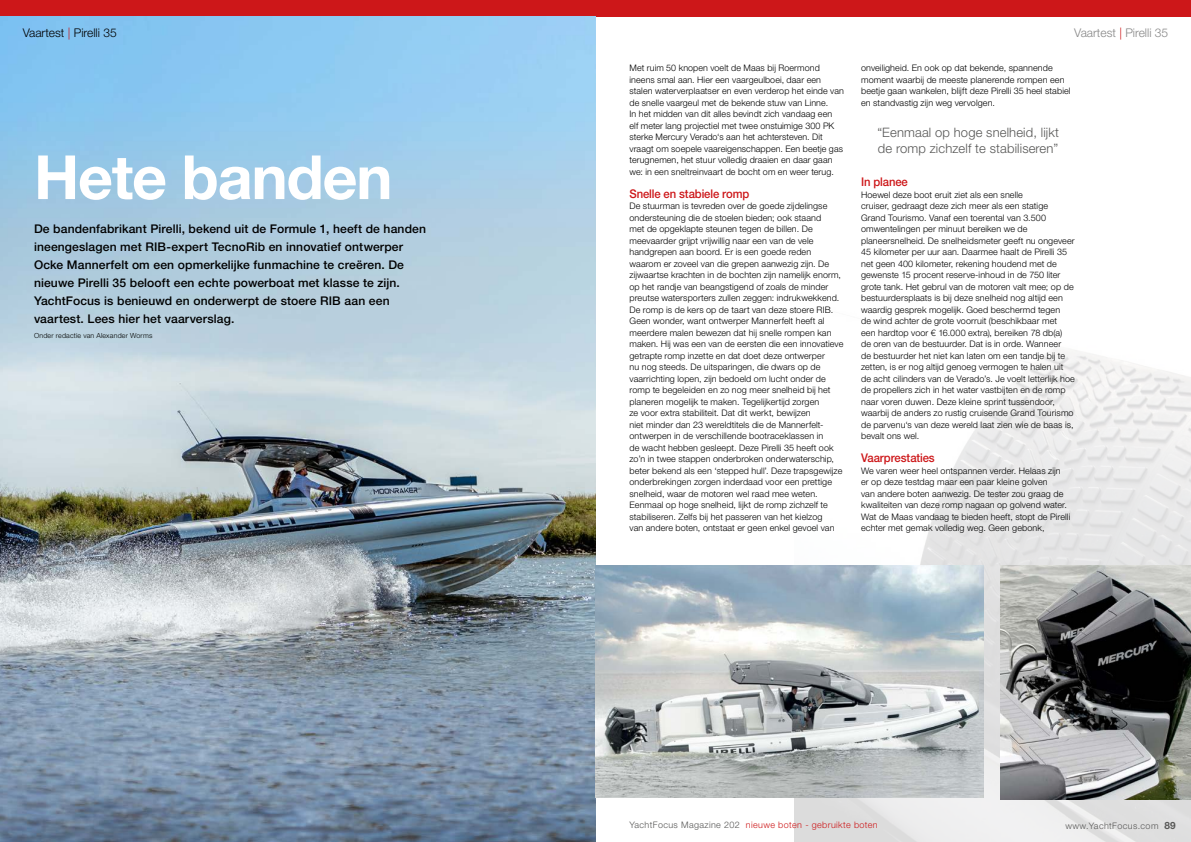
<style>
.page{position:relative;width:1191px;height:842px;background:#fff}
.page>*{position:absolute;margin:0;border:0;box-sizing:border-box;transform-origin:0 0}
.t1{font:700 61px "Helvetica Neue LT Std";letter-spacing:-.02em;color:#fff}
.t2{font:300 13px/16px "Helvetica Neue LT Std";letter-spacing:.01em;color:#575756}
.t3{font:500 12px/18px "Helvetica Neue LT Std";letter-spacing:.01em;color:#000}
.t4{font:500 12px "Helvetica Neue LT Std";letter-spacing:-.01em;color:#cd1719;scale:.94 1}
.t5{font:300 12px "Helvetica Neue LT Std";color:#000}
.t6{font:300 12px "Helvetica Neue LT Std";color:#878787}
.t7{font:300 9px/11.5px "Helvetica Neue LT Std";letter-spacing:.01em;color:#000}
.t8{font:300 9px "Helvetica Neue LT Std";letter-spacing:.04em;color:#cd1719}
.t9{font:300 9px "Helvetica Neue LT Std";letter-spacing:.04em;color:#575756}
.t10{font:300 7px "Helvetica Neue LT Std";letter-spacing:.03em;color:#000}
.s1{color:#cd1719}
.s2{color:#575756}
.s3{font-weight:700;font-size:10px}
</style>
<div class="page">
<div style="left:581px;top:0;width:610px;height:17px;background:#cd1719"></div>
<div style="left:0;top:0;width:609px;height:17px;background:#cd1719"></div>
<img style="left:794px;top:350px;width:397px;height:492px">
<img style="left:0;top:17px;width:595px;height:825px">
<img style="left:595px;top:566px;width:388px;height:232px">
<img style="left:1000px;top:566px;width:191px;height:233px">
<h3 class="t5" style="left:23px;top:25px;width:96px">Vaartest <span class="s1">|</span> Pirelli 35</h3>
<h3 class="t6" style="left:1074px;top:25px;width:96px">Vaartest <span class="s1">|</span> Pirelli 35</h3>
<h1 class="t1" style="left:34px;top:140px;width:360px">Hete banden</h1>
<p class="t3" style="left:34px;top:219px;width:393px">De bandenfabrikant Pirelli, bekend uit de Formule 1, heeft de handen ineengeslagen met RIB-expert TecnoRib en innovatief ontwerper Ocke Mannerfelt om een opmerkelijke funmachine te creëren. De nieuwe Pirelli 35 belooft een echte powerboat met klasse te zijn.<br>YachtFocus is benieuwd en onderwerpt de stoere RIB aan een vaartest. Lees hier het vaarverslag.</p>
<p class="t10" style="left:34px;top:331px;width:120px">Onder redactie van Alexander Worms</p>
<p class="t7" style="left:629px;top:62px;width:216px">Met ruim 50 knopen voelt de Maas bij Roermond ineens smal aan. Hier een vaargeulboei, daar een stalen waterverplaatser en even verderop het einde van de snelle vaargeul met de bekende stuw van Linne.<br>In het midden van dit alles bevindt zich vandaag een<br>elf meter lang projectiel met twee onstuimige 300 PK sterke Mercury Verado‘s aan het achtersteven. Dit vraagt om soepele vaareigenschappen. Een beetje gas terugnemen, het stuur volledig draaien en daar gaan we: in een sneltreinvaart de bocht om en weer terug.</p>
<h3 class="t4" style="left:629px;top:186px;width:129px">Snelle en stabiele romp</h3>
<p class="t7" style="left:629px;top:200px;width:215px">De stuurman is tevreden over de goede zijdelingse ondersteuning die de stoelen bieden; ook staand<br>met de opgeklapte steunen tegen de billen. De meevaarder grijpt vrijwillig naar een van de vele handgrepen aan boord. Er is een goede reden waarom er zoveel van die grepen aanwezig zijn. De zijwaartse krachten in de bochten zijn namelijk enorm, op het randje van beangstigend of zoals de minder preutse watersporters zullen zeggen: indrukwekkend.<br>De romp is de kers op de taart van deze stoere RIB.<br>Geen wonder, want ontwerper Mannerfelt heeft al meerdere malen bewezen dat hij snelle rompen kan maken. Hij was een van de eersten die een innovatieve getrapte romp inzette en dat doet deze ontwerper<br>nu nog steeds. De uitsparingen, die dwars op de vaarrichting lopen, zijn bedoeld om lucht onder de romp te begeleiden en zo nog meer snelheid bij het planeren mogelijk te maken. Tegelijkertijd zorgen<br>ze voor extra stabiliteit. Dat dit werkt, bewijzen<br>niet minder dan 23 wereldtitels die de Mannerfelt&shy;ontwerpen in de verschillende bootraceklassen in<br>de wacht hebben gesleept. Deze Pirelli 35 heeft ook zo’n in twee stappen onderbroken onderwaterschip, beter bekend als een ‘stepped hull’. Deze trapsgewijze onderbrekingen zorgen inderdaad voor een prettige snelheid, waar de motoren wel raad mee weten.<br>Eenmaal op hoge snelheid, lijkt de romp zichzelf te stabiliseren. Zelfs bij het passeren van het kielzog<br>van andere boten, ontstaat er geen enkel gevoel van</p>
<p class="t7" style="left:861px;top:62px;width:211px">onveiligheid. En ook op dat bekende, spannende moment waarbij de meeste planerende rompen een beetje gaan wankelen, blijft deze Pirelli 35 heel stabiel en standvastig zijn weg vervolgen.</p>
<h2 class="t2" style="left:877px;top:124px;width:183px">“Eenmaal op hoge snelheid, lijkt de romp zichzelf te stabiliseren”</h2>
<h3 class="t4" style="left:861px;top:175px;width:51px">In planee</h3>
<p class="t7" style="left:861px;top:189px;width:215px">Hoewel deze boot eruit ziet als een snelle<br>cruiser, gedraagt deze zich meer als een statige Grand Tourismo. Vanaf een toerental van 3.500 omwentelingen per minuut bereiken we de planeersnelheid. De snelheidsmeter geeft nu ongeveer 45 kilometer per uur aan. Daarmee haalt de Pirelli 35 net geen 400 kilometer, rekening houdend met de gewenste 15 procent reserve-inhoud in de 750 liter grote tank. Het gebrul van de motoren valt mee; op de bestuurdersplaats is bij deze snelheid nog altijd een waardig gesprek mogelijk. Goed beschermd tegen<br>de wind achter de grote voorruit (beschikbaar met<br>een hardtop voor € 16.000 extra), bereiken 78 db(a)<br>de oren van de bestuurder. Dat is in orde. Wanneer<br>de bestuurder het niet kan laten om een tandje bij te zetten, is er nog altijd genoeg vermogen te halen uit de acht cilinders van de Verado’s. Je voelt letterlijk hoe de propellers zich in het water vastbijten en de romp naar voren duwen. Deze kleine sprint tussendoor, waarbij de anders zo rustig cruisende Grand Tourismo de parvenu‘s van deze wereld laat zien wie de baas is, bevalt ons wel.</p>
<h3 class="t4" style="left:861px;top:451px;width:80px">Vaarprestaties</h3>
<p class="t7" style="left:861px;top:465px;width:211px">We varen weer heel ontspannen verder. Helaas zijn er op deze testdag maar een paar kleine golven<br>van andere boten aanwezig. De tester zou graag de kwaliteiten van deze romp nagaan op golvend water.<br>Wat de Maas vandaag te bieden heeft, stopt de Pirelli echter met gemak volledig weg. Geen gebonk,</p>
<p class="t8" style="left:629px;top:820px;width:250px"><span class="s2">YachtFocus Magazine 202</span> nieuwe boten - gebruikte boten</p>
<p class="t9" style="left:1065px;top:820px;width:112px">www.YachtFocus.com <span class="s3">89</span></p>
</div>
